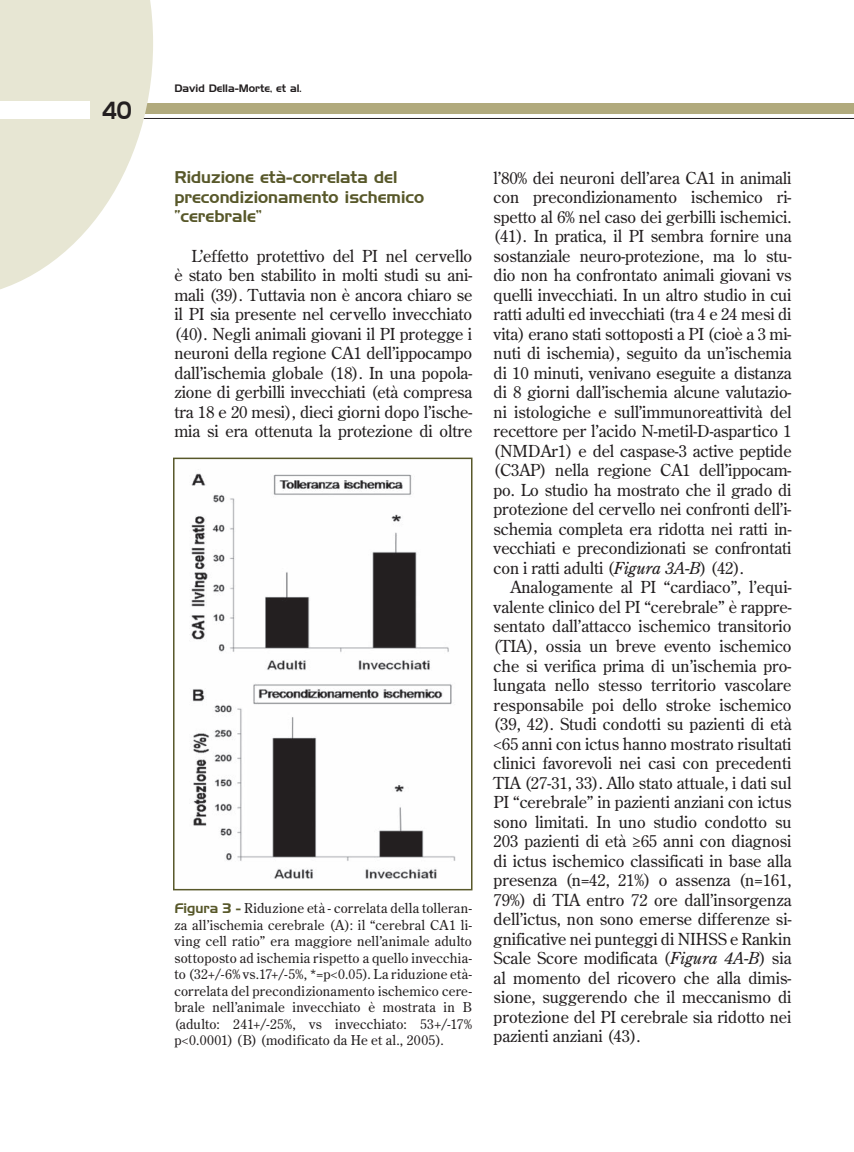
<style>
.page{position:relative;width:854px;height:1152px;background:#fff}
.page>*{position:absolute;margin:0;border:0;box-sizing:border-box;transform-origin:0 0}
.t1{font:24px "Handel Gothic BT";color:#231f20;scale:.8 1}
.t2{font:16.5px/19.5px "Century Old Style Std";letter-spacing:-.005em;color:#231f20;text-align:justify}
.t3{font:16.5px/19.5px "Handel Gothic BT";color:#58582a}
.t4{font:13.5px/16.5px "Century Old Style Std";letter-spacing:.02em;color:#231f20;text-align:justify}
.t5{font:10.5px "Handel Gothic BT";color:#231f20}
.s1{font-family:"Handel Gothic BT";color:#58582a}
.s2{font-style:italic}
</style>
<div class="page">
<hr style="left:0;top:118px;width:853px;height:1px;background:#231f20">
<div style="left:0;top:103px;width:853px;height:10px;background:#b1aa7d"></div>
<svg style="left:0;top:0;width:153px;height:290px;fill:#e7e6d3"></svg>
<div style="left:0;top:102px;width:89px;height:17px;background:#fff"></div>
<img style="left:191px;top:473px;width:265px;height:406px">
<div style="left:173px;top:457px;width:299px;height:433px;border:2px solid #58582a"></div>
<h1 class="t1" style="left:102px;top:96px;width:39px">40</h1>
<p class="t5" style="left:174px;top:81px;width:129px">David Della-Morte, et al.</p>
<p class="t3" style="left:174px;top:168px;width:251px">Riduzione età-correlata del precondizionamento ischemico “cerebrale”</p>
<p class="t2" style="left:174px;top:245px;width:299px;text-indent:17px">L’effetto protettivo del PI nel cervello è stato ben stabilito in molti studi su ani&shy;mali (39). Tuttavia non è ancora chiaro se il PI sia presente nel cervello invecchiato (40). Negli animali giovani il PI protegge i neuroni della regione CA1 dell’ippocampo dall’ischemia globale (18). In una popola&shy;zione di gerbilli invecchiati (età compresa tra 18 e 20 mesi), dieci giorni dopo l’ische&shy;mia si era ottenuta la protezione di oltre</p>
<p class="t4" style="left:174px;top:899px;width:299px"><span class="s1">Figura 3 -</span> Riduzione età - correlata della tolleran&shy;za all’ischemia cerebrale (A): il “cerebral CA1 li&shy;ving cell ratio” era maggiore nell’animale adulto sottoposto ad ischemia rispetto a quello invecchia&shy;to (32+/-6% vs.17+/-5%, *=p&lt;0.05). La riduzione età&shy;correlata del precondizionamento ischemico cere&shy;brale nell’animale invecchiato è mostrata in B (adulto: 241+/-25%, vs invecchiato: 53+/-17% p&lt;0.0001) (B) (modificato da He et al., 2005).</p>
<p class="t2" style="left:493px;top:167px;width:299px">l’80% dei neuroni dell’area CA1 in animali con precondizionamento ischemico ri&shy;spetto al 6% nel caso dei gerbilli ischemici. (41). In pratica, il PI sembra fornire una sostanziale neuro-protezione, ma lo stu&shy;dio non ha confrontato animali giovani vs quelli invecchiati. In un altro studio in cui ratti adulti ed invecchiati (tra 4 e 24 mesi di vita) erano stati sottoposti a PI (cioè a 3 mi&shy;nuti di ischemia), seguito da un’ischemia di 10 minuti, venivano eseguite a distanza di 8 giorni dall’ischemia alcune valutazio&shy;ni istologiche e sull’immunoreattività del recettore per l’acido N-metil-D-aspartico 1 (NMDAr1) e del caspase-3 active peptide (C3AP) nella regione CA1 dell’ippocam&shy;po. Lo studio ha mostrato che il grado di protezione del cervello nei confronti dell’i&shy;schemia completa era ridotta nei ratti in&shy;vecchiati e precondizionati se confrontati con i ratti adulti (<span class="s2">Figura 3A-B</span>) (42).</p>
<p class="t2" style="left:493px;top:577px;width:299px;text-indent:17px">Analogamente al PI “cardiaco”, l’equi&shy;valente clinico del PI “cerebrale” è rappre&shy;sentato dall’attacco ischemico transitorio (TIA), ossia un breve evento ischemico che si verifica prima di un’ischemia pro&shy;lungata nello stesso territorio vascolare responsabile poi dello stroke ischemico (39, 42). Studi condotti su pazienti di età &lt;65 anni con ictus hanno mostrato risultati clinici favorevoli nei casi con precedenti TIA (27-31, 33). Allo stato attuale, i dati sul PI “cerebrale” in pazienti anziani con ictus sono limitati. In uno studio condotto su 203 pazienti di età ≥65 anni con diagnosi di ictus ischemico classificati in base alla presenza (n=42, 21%) o assenza (n=161, 79%) di TIA entro 72 ore dall’insorgenza dell’ictus, non sono emerse differenze si&shy;gnificative nei punteggi di NIHSS e Rankin Scale Score modificata (<span class="s2">Figura 4A-B</span>) sia al momento del ricovero che alla dimis&shy;sione, suggerendo che il meccanismo di protezione del PI cerebrale sia ridotto nei pazienti anziani (43).</p>
</div>
